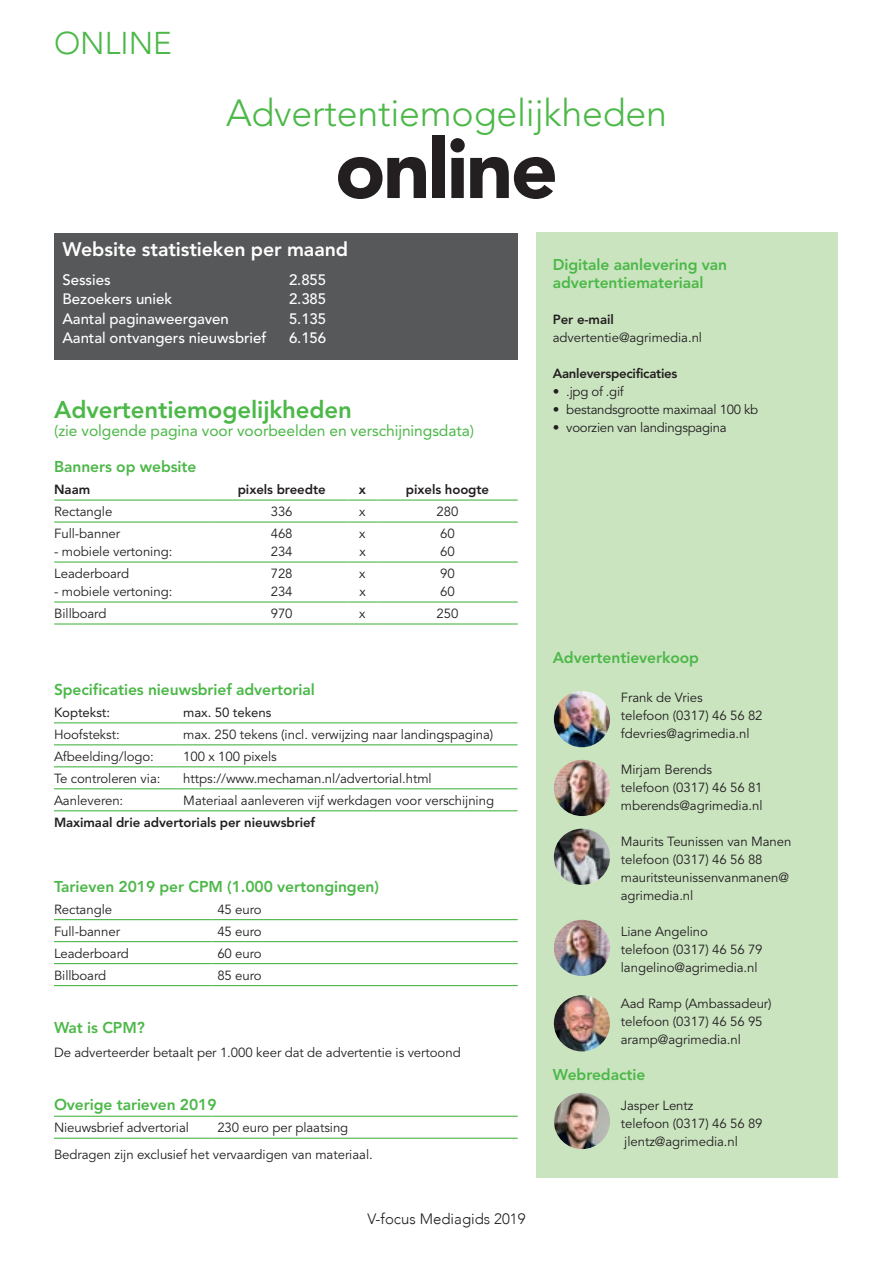
<style>
.page{position:relative;width:893px;height:1263px;background:#fff}
.page>*{position:absolute;margin:0;border:0;box-sizing:border-box;transform-origin:0 0}
.t1{font:900 82.5px "Avenir LT Std";letter-spacing:-.03em;color:#231f20}
.t2{font:300 37.5px "Avenir LT Std";letter-spacing:-.005em;color:#4cb848}
.t3{font:300 31.5px "Avenir";color:#4cb848}
.t4{font:800 24px "Avenir LT Std";letter-spacing:-.005em;color:#4cb848}
.t5{font:800 19.5px "Avenir LT Std";letter-spacing:-.005em;color:#fff}
.t6{font:800 15.6px/18px "Avenir LT Std";letter-spacing:-.005em;color:#4cb848}
.t7{font:15.6px "Avenir LT Std";letter-spacing:-.005em;color:#4cb848}
.t8{font:500 15px "Avenir LT Std";letter-spacing:-.005em;color:#fff}
.t9{font:300 15px "Avenir";color:#231f20}
.t10{font:13.2px/18px "Avenir LT Std";letter-spacing:-.005em;color:#231f20}
.t11{font:800 13.2px "Avenir LT Std";letter-spacing:-.005em;color:#231f20}
.t12{font:13.2px "Avenir LT Std";letter-spacing:-.005em;color:#231f20}
</style>
<div class="page">
<div style="left:536px;top:232px;width:302px;height:945px;background:#cae4c0"></div>
<hr style="left:54px;top:919px;width:157px;height:1px;background:#4cb848">
<hr style="left:211px;top:919px;width:307px;height:1px;background:#4cb848">
<hr style="left:54px;top:941px;width:157px;height:1px;background:#4cb848">
<hr style="left:211px;top:941px;width:307px;height:1px;background:#4cb848">
<hr style="left:54px;top:963px;width:157px;height:1px;background:#4cb848">
<hr style="left:211px;top:963px;width:307px;height:1px;background:#4cb848">
<hr style="left:54px;top:985px;width:157px;height:1px;background:#4cb848">
<hr style="left:211px;top:985px;width:307px;height:1px;background:#4cb848">
<hr style="left:54px;top:1116px;width:157px;height:1px;background:#4cb848">
<hr style="left:211px;top:1116px;width:307px;height:1px;background:#4cb848">
<hr style="left:54px;top:1138px;width:157px;height:1px;background:#4cb848">
<hr style="left:211px;top:1138px;width:307px;height:1px;background:#4cb848">
<hr style="left:54px;top:722px;width:123px;height:1px;background:#4cb848">
<hr style="left:54px;top:744px;width:123px;height:1px;background:#4cb848">
<hr style="left:54px;top:766px;width:123px;height:1px;background:#4cb848">
<hr style="left:54px;top:788px;width:123px;height:1px;background:#4cb848">
<hr style="left:54px;top:810px;width:123px;height:1px;background:#4cb848">
<hr style="left:177px;top:722px;width:340px;height:1px;background:#4cb848">
<hr style="left:177px;top:744px;width:340px;height:1px;background:#4cb848">
<hr style="left:177px;top:766px;width:340px;height:1px;background:#4cb848">
<hr style="left:177px;top:788px;width:340px;height:1px;background:#4cb848">
<hr style="left:177px;top:810px;width:340px;height:1px;background:#4cb848">
<hr style="left:54px;top:499px;width:162px;height:2px;background:#4cb848">
<hr style="left:54px;top:521px;width:162px;height:2px;background:#4cb848">
<hr style="left:54px;top:561px;width:162px;height:2px;background:#4cb848">
<hr style="left:54px;top:601px;width:162px;height:2px;background:#4cb848">
<hr style="left:54px;top:623px;width:162px;height:1px;background:#4cb848">
<hr style="left:216px;top:499px;width:132px;height:2px;background:#4cb848">
<hr style="left:348px;top:499px;width:29px;height:2px;background:#4cb848">
<hr style="left:377px;top:499px;width:141px;height:2px;background:#4cb848">
<hr style="left:216px;top:521px;width:132px;height:2px;background:#4cb848">
<hr style="left:348px;top:521px;width:29px;height:2px;background:#4cb848">
<hr style="left:377px;top:521px;width:141px;height:2px;background:#4cb848">
<hr style="left:216px;top:561px;width:132px;height:2px;background:#4cb848">
<hr style="left:348px;top:561px;width:29px;height:2px;background:#4cb848">
<hr style="left:377px;top:561px;width:141px;height:2px;background:#4cb848">
<hr style="left:216px;top:601px;width:132px;height:2px;background:#4cb848">
<hr style="left:348px;top:601px;width:29px;height:2px;background:#4cb848">
<hr style="left:377px;top:601px;width:141px;height:2px;background:#4cb848">
<hr style="left:216px;top:623px;width:132px;height:1px;background:#4cb848">
<svg style="left:348px;top:623px;width:29px;height:1px"></svg>
<hr style="left:377px;top:623px;width:141px;height:1px;background:#4cb848">
<img style="left:554px;top:995px;width:56px;height:56px;border-radius:28px">
<img style="left:554px;top:760px;width:56px;height:56px;border-radius:28px">
<img style="left:554px;top:691px;width:56px;height:56px;border-radius:28px">
<img style="left:554px;top:1093px;width:56px;height:56px;border-radius:28px">
<img style="left:554px;top:829px;width:56px;height:56px;border-radius:28px">
<img style="left:554px;top:920px;width:56px;height:56px;border-radius:28px">
<div style="left:54px;top:233px;width:464px;height:126px;background:#57585a"></div>
<h3 class="t3" style="left:54px;top:25px;width:119px">ONLINE</h3>
<h2 class="t2" style="left:226px;top:91px;width:442px">Advertentiemogelijkheden</h2>
<h1 class="t1" style="left:335px;top:119px;width:224px">online</h1>
<h3 class="t5" style="left:63px;top:238px;width:287px">Website statistieken per maand</h3>
<p class="t8" style="left:63px;top:271px;width:50px">Sessies</p>
<p class="t8" style="left:289px;top:271px;width:39px">2.855</p>
<p class="t8" style="left:63px;top:290px;width:111px">Bezoekers uniek</p>
<p class="t8" style="left:289px;top:290px;width:39px">2.385</p>
<p class="t8" style="left:63px;top:310px;width:168px">Aantal paginaweergaven</p>
<p class="t8" style="left:289px;top:310px;width:39px">5.135</p>
<p class="t8" style="left:63px;top:329px;width:205px">Aantal ontvangers nieuwsbrief</p>
<p class="t8" style="left:289px;top:329px;width:39px">6.156</p>
<h3 class="t4" style="left:54px;top:395px;width:299px">Advertentiemogelijkheden</h3>
<p class="t7" style="left:54px;top:422px;width:421px">(zie volgende pagina voor voorbeelden en verschijningsdata)</p>
<p class="t6" style="left:54px;top:458px;width:144px">Banners op website</p>
<p class="t11" style="left:54px;top:482px;width:37px">Naam</p>
<p class="t11" style="left:238px;top:482px;width:89px">pixels breedte</p>
<p class="t11" style="left:359px;top:482px;width:9px">x</p>
<p class="t11" style="left:406px;top:482px;width:85px">pixels hoogte</p>
<p class="t10" style="left:54px;top:503px;width:60px">Rectangle</p>
<p class="t10" style="left:271px;top:503px;width:23px">336</p>
<p class="t10" style="left:359px;top:503px;width:8px">x</p>
<p class="t10" style="left:437px;top:503px;width:23px">280</p>
<p class="t10" style="left:54px;top:525px;width:68px">Full-banner</p>
<p class="t10" style="left:54px;top:543px;width:120px">- mobiele vertoning:</p>
<p class="t10" style="left:271px;top:525px;width:23px">468<br>234</p>
<p class="t10" style="left:359px;top:525px;width:8px">x x</p>
<p class="t10" style="left:440px;top:525px;width:16px">60<br>60</p>
<p class="t10" style="left:54px;top:565px;width:76px">Leaderboard</p>
<p class="t10" style="left:54px;top:583px;width:120px">- mobiele vertoning:</p>
<p class="t10" style="left:271px;top:565px;width:23px">728<br>234</p>
<p class="t10" style="left:359px;top:565px;width:8px">x x</p>
<p class="t10" style="left:440px;top:565px;width:16px">90<br>60</p>
<p class="t10" style="left:54px;top:605px;width:54px">Billboard</p>
<p class="t10" style="left:271px;top:605px;width:23px">970</p>
<p class="t10" style="left:359px;top:605px;width:8px">x</p>
<p class="t10" style="left:437px;top:605px;width:23px">250</p>
<p class="t6" style="left:54px;top:680px;width:262px">Specificaties nieuwsbrief advertorial</p>
<p class="t12" style="left:54px;top:705px;width:58px">Koptekst:</p>
<p class="t12" style="left:183px;top:705px;width:90px">max. 50 tekens</p>
<p class="t10" style="left:54px;top:726px;width:67px">Hoofstekst:</p>
<p class="t10" style="left:183px;top:726px;width:312px">max. 250 tekens (incl. verwijzing naar landingspagina)</p>
<p class="t10" style="left:54px;top:748px;width:101px">Afbeelding/logo:</p>
<p class="t10" style="left:183px;top:748px;width:95px">100 x 100 pixels</p>
<p class="t10" style="left:54px;top:770px;width:108px">Te controleren via:</p>
<p class="t10" style="left:183px;top:770px;width:250px">https://www.mechaman.nl/advertorial.html</p>
<p class="t10" style="left:54px;top:792px;width:71px">Aanleveren:</p>
<p class="t10" style="left:183px;top:792px;width:312px">Materiaal aanleveren vijf werkdagen voor verschijning</p>
<p class="t11" style="left:54px;top:814px;width:263px">Maximaal drie advertorials per nieuwsbrief</p>
<p class="t6" style="left:54px;top:877px;width:327px">Tarieven 2019 per CPM (1.000 vertongingen)</p>
<p class="t10" style="left:54px;top:900px;width:60px">Rectangle</p>
<p class="t10" style="left:217px;top:900px;width:46px">45 euro</p>
<p class="t10" style="left:54px;top:922px;width:68px">Full-banner</p>
<p class="t10" style="left:217px;top:922px;width:46px">45 euro</p>
<p class="t10" style="left:54px;top:944px;width:76px">Leaderboard</p>
<p class="t10" style="left:217px;top:944px;width:46px">60 euro</p>
<p class="t10" style="left:54px;top:966px;width:54px">Billboard</p>
<p class="t10" style="left:217px;top:966px;width:46px">85 euro</p>
<p class="t6" style="left:54px;top:1019px;width:92px">Wat is CPM?</p>
<p class="t10" style="left:54px;top:1043px;width:408px">De adverteerder betaalt per 1.000 keer dat de advertentie is vertoond</p>
<p class="t6" style="left:54px;top:1095px;width:164px">Overige tarieven 2019</p>
<p class="t10" style="left:54px;top:1119px;width:136px">Nieuwsbrief advertorial</p>
<p class="t10" style="left:54px;top:1114px;width:320px;line-height:27px;text-indent:163px">230 euro per plaatsing<br>Bedragen zijn exclusief het vervaardigen van materiaal.</p>
<p class="t9" style="left:367px;top:1210px;width:159px">V-focus Mediagids 2019</p>
<p class="t6" style="left:553px;top:256px;width:176px">Digitale aanlevering van advertentiemateriaal</p>
<p class="t11" style="left:553px;top:312px;width:63px">Per e-mail</p>
<p class="t10" style="left:553px;top:329px;width:151px">advertentie@agrimedia.nl</p>
<p class="t11" style="left:553px;top:366px;width:126px">Aanleverspecificaties</p>
<p class="t10" style="left:553px;top:383px;width:73px">• .jpg of .gif</p>
<p class="t10" style="left:553px;top:401px;width:207px">• bestandsgrootte maximaal 100 kb</p>
<p class="t10" style="left:553px;top:419px;width:175px">• voorzien van landingspagina</p>
<p class="t6" style="left:553px;top:649px;width:148px">Advertentieverkoop</p>
<p class="t10" style="left:621px;top:689px;width:143px">Frank de Vries<br>telefoon (0317) 46 56 82 fdevries@agrimedia.nl</p>
<p class="t10" style="left:621px;top:761px;width:143px">Mirjam Berends telefoon (0317) 46 56 81 mberends@agrimedia.nl</p>
<p class="t10" style="left:621px;top:833px;width:172px">Maurits Teunissen van Manen telefoon (0317) 46 56 88 mauritsteunissenvanmanen@ agrimedia.nl</p>
<p class="t10" style="left:621px;top:923px;width:143px">Liane Angelino<br>telefoon (0317) 46 56 79 langelino@agrimedia.nl</p>
<p class="t10" style="left:621px;top:995px;width:152px">Aad Ramp (Ambassadeur) telefoon (0317) 46 56 95 aramp@agrimedia.nl</p>
<p class="t6" style="left:553px;top:1066px;width:94px">Webredactie</p>
<p class="t10" style="left:621px;top:1097px;width:143px">Jasper Lentz<br>telefoon (0317) 46 56 89 jlentz@agrimedia.nl</p>
</div>
